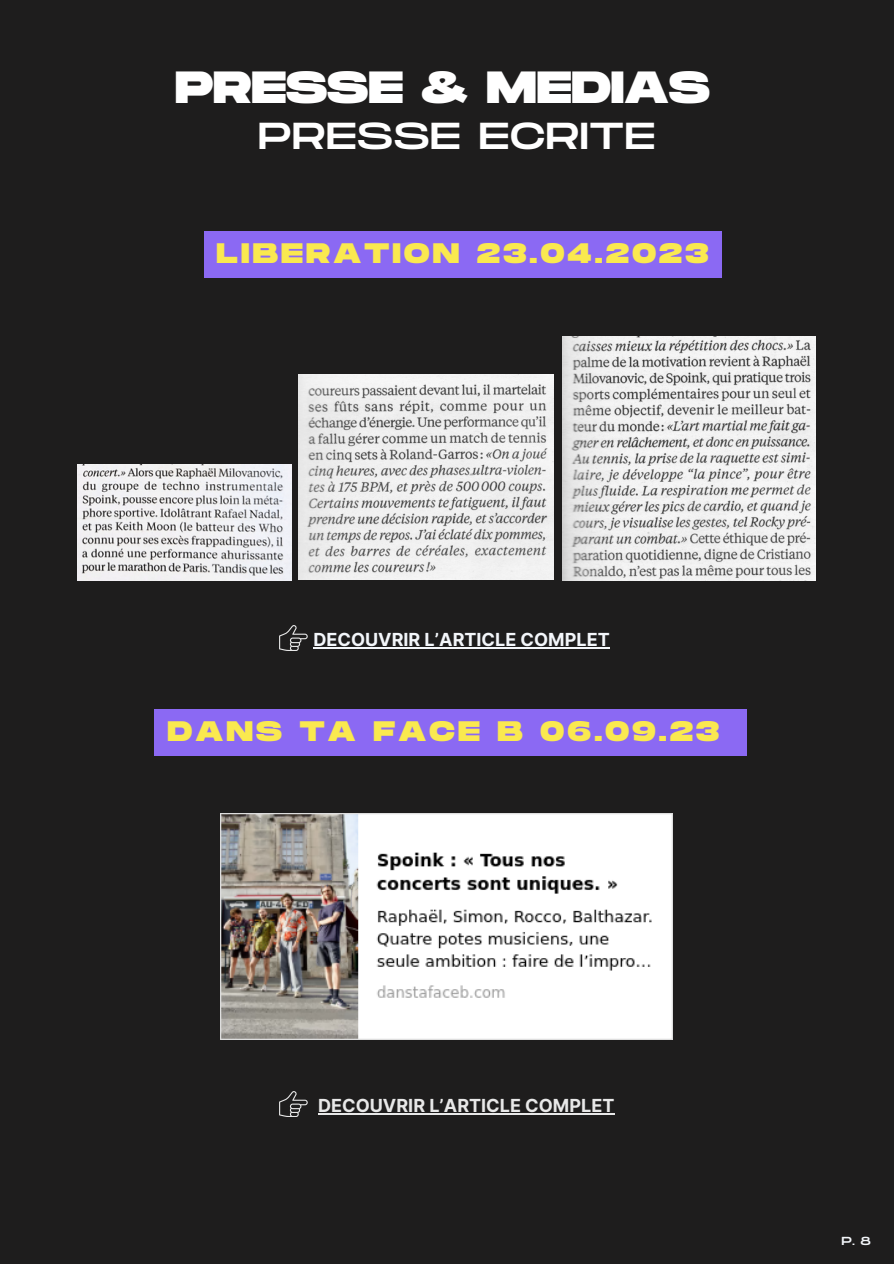
<style>
.page{position:relative;width:894px;height:1264px;background:#fff}
.page>*{position:absolute;margin:0;border:0;box-sizing:border-box;transform-origin:0 0}
.t1{font:800 45px "Monument Extended";color:#fff}
.t2{font:37.5px "Monument Extended";color:#fff}
.t3{font:800 28.2px "Monument Extended";letter-spacing:.115em;color:#fae94f}
.t4{font:700 18px "Inter";color:#f3f6fa}
.t5{font:700 18px "Inter";color:#e8e8e8}
.t6{font:11.7px "Monument Extended";color:#f3f6fa}
</style>
<div class="page">
<div style="left:0;top:0;width:893px;height:1263px;background:#1e1d1d"></div>
<img style="left:221px;top:813px;width:451px;height:226px">
<img style="left:78px;top:464px;width:213px;height:116px">
<img style="left:562px;top:336px;width:253px;height:244px">
<img style="left:299px;top:374px;width:254px;height:205px">
<div style="left:204px;top:232px;width:517px;height:46px;background:#8b69f3"></div>
<svg style="left:279px;top:625px;width:28px;height:25px"></svg>
<hr style="left:313px;top:647px;width:122px;height:1px;background:#f3f6fa">
<hr style="left:439px;top:647px;width:170px;height:1px;background:#f3f6fa">
<svg style="left:279px;top:1091px;width:28px;height:25px"></svg>
<hr style="left:318px;top:1113px;width:111px;height:1px;background:#e8e8e8">
<hr style="left:429px;top:1113px;width:92px;height:1px;background:#e8e8e8">
<hr style="left:521px;top:1113px;width:93px;height:1px;background:#e8e8e8">
<div style="left:154px;top:709px;width:592px;height:46px;background:#8b69f3"></div>
<h1 class="t1" style="left:175px;top:62px;width:536px">PRESSE &amp; MEDIAS</h1>
<h2 class="t2" style="left:258px;top:115px;width:399px">PRESSE ECRITE</h2>
<p class="t3" style="left:216px;top:238px;width:493px">LIBERATION 23.04.2023</p>
<p class="t4" style="left:313px;top:628px;width:298px">DECOUVRIR L’ARTICLE COMPLET</p>
<p class="t3" style="left:167px;top:715px;width:553px">DANS TA FACE B 06.09.23</p>
<p class="t5" style="left:318px;top:1094px;width:298px">DECOUVRIR L’ARTICLE COMPLET</p>
<p class="t6" style="left:841px;top:1234px;width:31px">P. 8</p>
</div>
